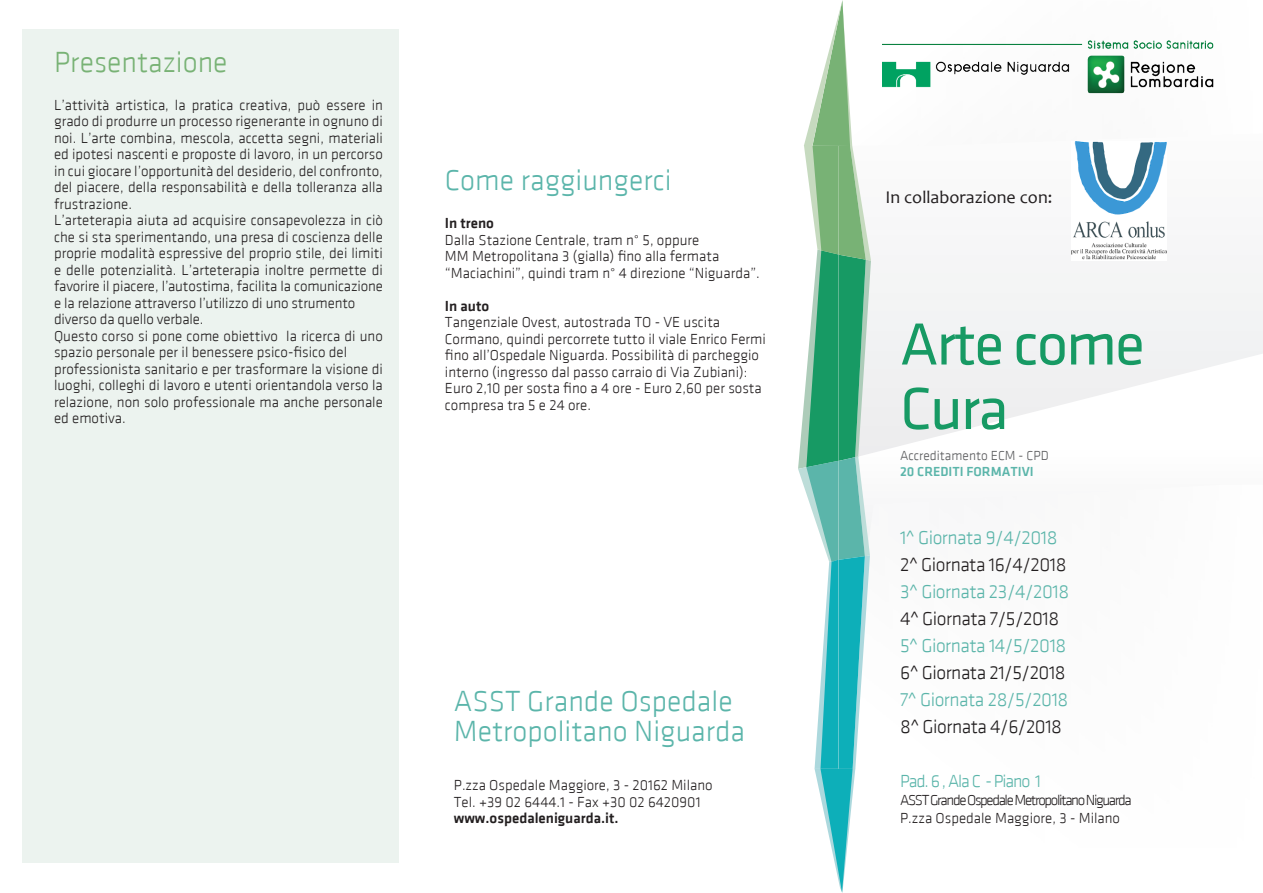
<style>
.page{position:relative;width:1263px;height:893px;background:#fff}
.page>*{position:absolute;margin:0;border:0;box-sizing:border-box;transform-origin:0 0}
.t1{font:61.5px "KLAVIKA";letter-spacing:-.03em;color:#179a64}
.t2{font:300 30px "KLAVIKA";color:#5bb5aa}
.t3{font:300 30px "KLAVIKA";color:#78b275}
.t4{font:300 19.5px "KLAVIKA";letter-spacing:-.025em;color:#5bb5aa}
.t5{font:300 19.5px "KLAVIKA";letter-spacing:-.025em;color:#231f20}
.t6{font:300 19.5px "KLAVIKA";letter-spacing:-.025em;color:#201d1e}
.t7{font:18px "Candara";color:#231f20}
.t8{font:300 18px "KLAVIKA";letter-spacing:-.06em;color:#5bb5aa}
.t9{font:300 15px/16.5px "KLAVIKA";color:#231f20;text-align:justify}
.t10{font:300 15px "KLAVIKA";letter-spacing:-.09em;color:#231f20}
.t11{font:500 15px "KLAVIKA";color:#231f20}
.t12{font:300 13.5px "KLAVIKA";color:#57585a}
.t13{font:500 13.5px "KLAVIKA";color:#5bb5aa}
</style>
<div class="page">
<div style="left:22px;top:30px;width:377px;height:833px;background:#ecf3ef"></div>
<svg style="left:918px;top:146px;width:345px;height:295px"></svg>
<svg style="left:798px;top:0;width:120px;height:893px"></svg>
<img style="left:882px;top:41px;width:332px;height:52px">
<img style="left:1071px;top:142px;width:95px;height:119px">
<p class="t3" style="left:54px;top:46px;width:175px">Presentazione</p>
<p class="t9" style="left:54px;top:97px;width:330px">L’attività artistica, la pratica creativa, può essere in grado di produrre un processo rigenerante in ognuno di noi. L’arte combina, mescola, accetta segni, materiali ed ipotesi nascenti e proposte di lavoro, in un percorso in cui giocare l’opportunità del desiderio, del confronto, del piacere, della responsabilità e della tolleranza alla frustrazione.</p>
<p class="t9" style="left:54px;top:212px;width:330px">L’arteterapia aiuta ad acquisire consapevolezza in ciò che si sta sperimentando, una presa di coscienza delle proprie modalità espressive del proprio stile, dei limiti e delle potenzialità. L’arteterapia inoltre permette di favorire il piacere, l’autostima, facilita la comunicazione e la relazione attraverso l’utilizzo di uno strumento</p>
<p class="t9" style="left:54px;top:311px;width:151px">diverso da quello verbale.</p>
<p class="t9" style="left:54px;top:328px;width:330px">Questo corso si pone come obiettivo la ricerca di uno spazio personale per il benessere psico-fisico del</p>
<p class="t9" style="left:54px;top:361px;width:330px">professionista sanitario e per trasformare la visione di luoghi, colleghi di lavoro e utenti orientandola verso la relazione, non solo professionale ma anche personale ed emotiva.</p>
<p class="t2" style="left:445px;top:164px;width:228px">Come raggiungerci</p>
<p class="t11" style="left:445px;top:215px;width:51px">In treno</p>
<p class="t9" style="left:445px;top:231px;width:256px">Dalla Stazione Centrale, tram n° 5, oppure</p>
<p class="t9" style="left:445px;top:248px;width:276px">MM Metropolitana 3 (gialla) fino alla fermata</p>
<p class="t9" style="left:445px;top:264px;width:316px">“Maciachini”, quindi tram n° 4 direzione “Niguarda”.</p>
<p class="t11" style="left:445px;top:298px;width:46px">In auto</p>
<p class="t9" style="left:445px;top:314px;width:277px">Tangenziale Ovest, autostrada TO - VE uscita</p>
<p class="t9" style="left:445px;top:330px;width:322px;text-align:left">Cormano, quindi percorrete tutto il viale Enrico Fermi fino all’Ospedale Niguarda. Possibilità di parcheggio interno (ingresso dal passo carraio di Via Zubiani):</p>
<p class="t9" style="left:445px;top:380px;width:318px">Euro 2,10 per sosta fino a 4 ore - Euro 2,60 per sosta</p>
<p class="t9" style="left:445px;top:396px;width:148px">compresa tra 5 e 24 ore.</p>
<p class="t2" style="left:454px;top:685px;width:280px">ASST Grande Ospedale</p>
<p class="t2" style="left:454px;top:715px;width:293px">Metropolitano Niguarda</p>
<p class="t9" style="left:454px;top:777px;width:260px">P.zza Ospedale Maggiore, 3 - 20162 Milano</p>
<p class="t9" style="left:454px;top:793px;width:248px">Tel. +39 02 6444.1 - Fax +30 02 6420901</p>
<p class="t11" style="left:454px;top:810px;width:166px">www.ospedaleniguarda.it.</p>
<p class="t7" style="left:885px;top:186px;width:168px">In collaborazione con:</p>
<p class="t1" style="left:900px;top:312px;width:246px">Arte come</p>
<p class="t1" style="left:900px;top:377px;width:110px">Cura</p>
<p class="t12" style="left:900px;top:448px;width:150px">Accreditamento ECM - CPD</p>
<p class="t13" style="left:900px;top:464px;width:135px">20 CREDITI FORMATIVI</p>
<p class="t4" style="left:900px;top:528px;width:159px">1^ Giornata 9/4/2018</p>
<p class="t5" style="left:900px;top:555px;width:168px">2^ Giornata 16/4/2018</p>
<p class="t4" style="left:900px;top:582px;width:171px">3^ Giornata 23/4/2018</p>
<p class="t5" style="left:900px;top:609px;width:161px">4^ Giornata 7/5/2018</p>
<p class="t4" style="left:900px;top:636px;width:168px">5^ Giornata 14/5/2018</p>
<p class="t6" style="left:900px;top:663px;width:167px">6^ Giornata 21/5/2018</p>
<p class="t4" style="left:900px;top:690px;width:170px">7^ Giornata 28/5/2018</p>
<p class="t6" style="left:900px;top:717px;width:163px">8^ Giornata 4/6/2018</p>
<p class="t8" style="left:900px;top:771px;width:142px">Pad. 6 , Ala C - Piano 1</p>
<p class="t10" style="left:900px;top:792px;width:233px">ASST Grande Ospedale Metropolitano Niguarda</p>
<p class="t9" style="left:900px;top:810px;width:221px">P.zza Ospedale Maggiore, 3 - Milano</p>
</div>
